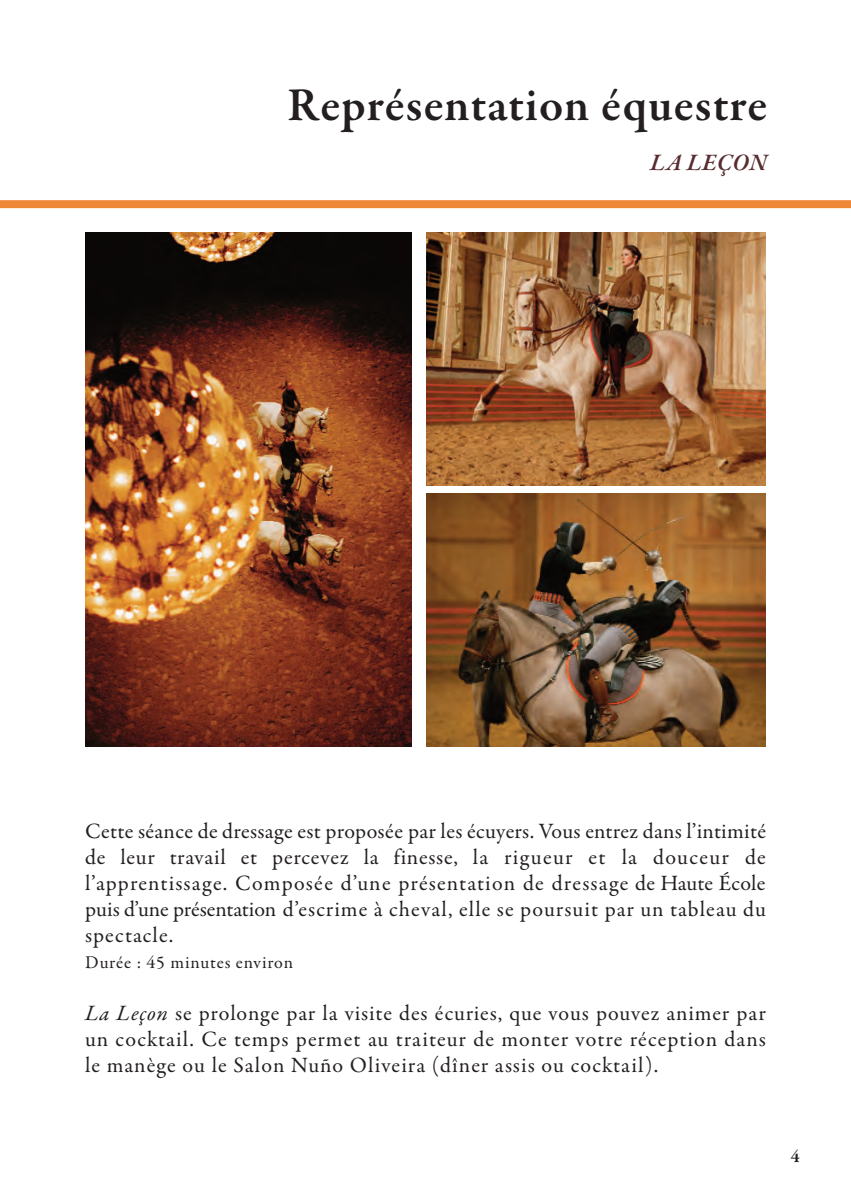
<style>
.page{position:relative;width:851px;height:1191px;background:#fff}
.page>*{position:absolute;margin:0;border:0;box-sizing:border-box;transform-origin:0 0}
.t1{font:600 48px "Garamond Premr Pro";letter-spacing:.02em;color:#231f20}
.t2{font:italic 600 24px "Garamond Premr Pro";letter-spacing:.01em;color:#582c30}
.t3{font:22px/26px "Garamond Premr Pro";letter-spacing:.05em;color:#231f20;text-align:justify}
.t4{font:18px "Garamond Premr Pro";letter-spacing:.045em;color:#231f20}
.t5{font:600 18px "Garamond Premr Pro";color:#231f20}
.s1{font-style:italic}
</style>
<div class="page">
<img style="left:85px;top:232px;width:327px;height:514px">
<img style="left:426px;top:232px;width:339px;height:254px">
<div style="left:0;top:200px;width:850px;height:8px;background:#ef8739"></div>
<img style="left:426px;top:493px;width:339px;height:254px">
<h1 class="t1" style="left:287px;top:86px;width:481px">Représentation équestre</h1>
<p class="t2" style="left:650px;top:153px;width:118px">LA LEÇON</p>
<p class="t3" style="left:85px;top:819px;width:682px">Cette séance de dressage est proposée par les écuyers. Vous entrez dans l’intimité de leur travail et percevez la finesse, la rigueur et la douceur de l’apprentissage. Composée d’une présentation de dressage de Haute école puis d’une présentation d’escrime à cheval, elle se poursuit par un tableau du spectacle.</p>
<p class="t4" style="left:85px;top:955px;width:209px">Durée : 45 minutes environ</p>
<p class="t3" style="left:85px;top:1001px;width:682px"><span class="s1">La Leçon</span> se prolonge par la visite des écuries, que vous pouvez animer par un cocktail. Ce temps permet au traiteur de monter votre réception dans le manège ou le Salon Nuño Oliveira (dîner assis ou cocktail).</p>
<p class="t5" style="left:790px;top:1149px;width:10px">4</p>
</div>
